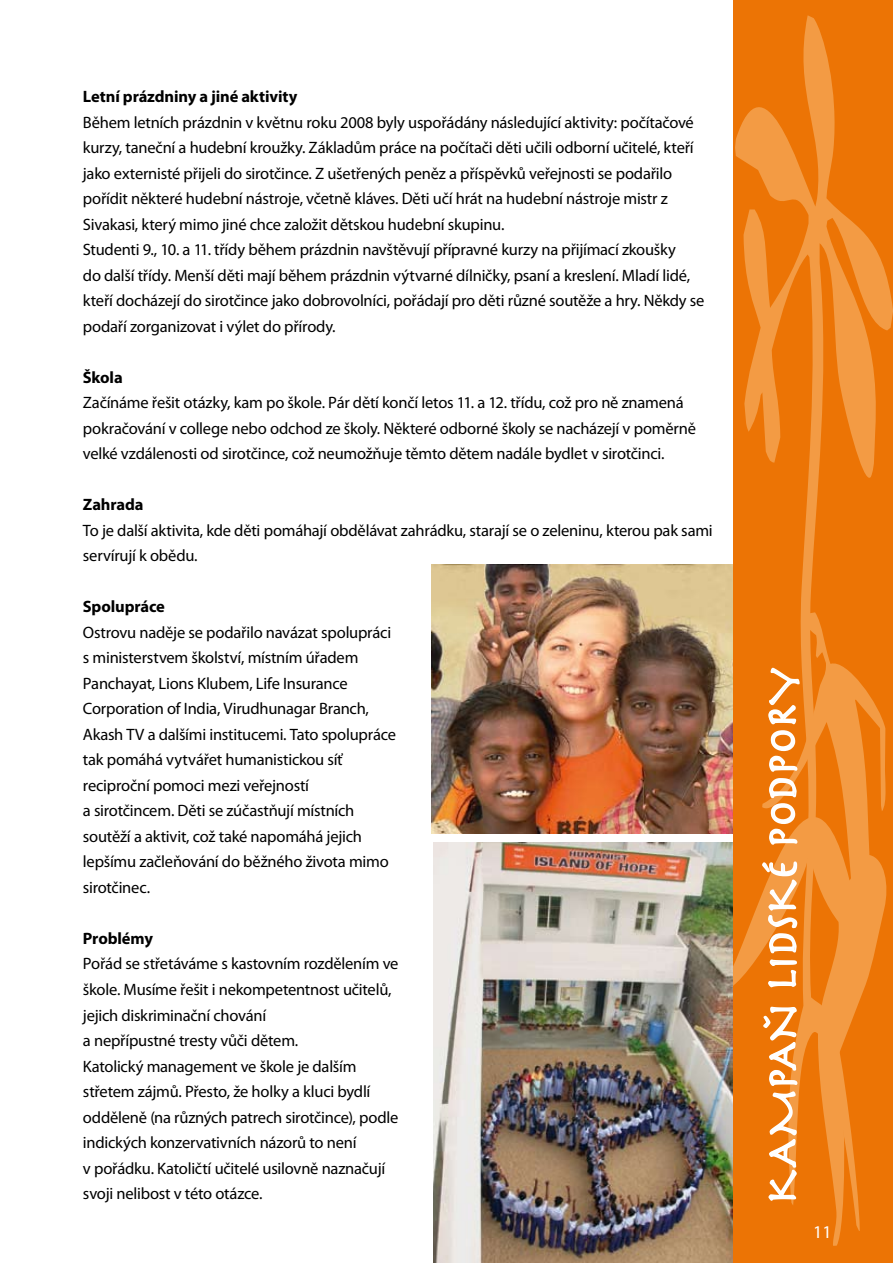
<style>
.page{position:relative;width:893px;height:1263px;background:#fff}
.page>*{position:absolute;margin:0;border:0;box-sizing:border-box;transform-origin:0 0}
.t1{font:42px "Herculanum";letter-spacing:-.015em;color:#fff}
.t2{font:18px "Myriad Pro";color:#fff}
.t3{font:16.5px/25.5px "Myriad Pro";letter-spacing:-.015em;color:#000}
.t4{font:700 16.5px "Myriad Pro";letter-spacing:-.01em;color:#000}
</style>
<div class="page">
<img style="left:433px;top:842px;width:300px;height:421px">
<img style="left:432px;top:564px;width:301px;height:269px">
<div style="left:733px;top:0;width:160px;height:1263px;background:#ec7405"></div>
<svg style="left:735px;top:15px;width:158px;height:597px"></svg>
<svg style="left:733px;top:612px;width:154px;height:634px"></svg>
<svg style="left:762px;top:1006px;width:36px;height:199px"></svg>
<svg style="left:761px;top:860px;width:38px;height:129px"></svg>
<svg style="left:767px;top:666px;width:34px;height:180px"></svg>
<p class="t4" style="left:83px;top:87px;width:216px">Letní prázdniny a jiné aktivity</p>
<p class="t3" style="left:83px;top:110px;width:623px">Během letních prázdnin v květnu roku 2008 byly uspořádány následující aktivity: počítačové kurzy, taneční a hudební kroužky. Základům práce na počítači děti učili odborní učitelé, kteří jako externisté přijeli do sirotčince. Z ušetřených peněz a příspěvků veřejnosti se podařilo pořídit některé hudební nástroje, včetně kláves. Děti učí hrát na hudební nástroje mistr z Sivakasi, který mimo jiné chce založit dětskou hudební skupinu.<br>Studenti 9., 10. a 11. třídy během prázdnin navštěvují přípravné kurzy na přijímací zkoušky<br>do další třídy. Menší děti mají během prázdnin výtvarné dílničky, psaní a kreslení. Mladí lidé, kteří docházejí do sirotčince jako dobrovolníci, pořádají pro děti různé soutěže a hry. Někdy se podaří zorganizovat i výlet do přírody.</p>
<p class="t4" style="left:83px;top:368px;width:41px">Škola</p>
<p class="t3" style="left:83px;top:390px;width:615px">Začínáme řešit otázky, kam po škole. Pár dětí končí letos 11. a 12. třídu, což pro ně znamená pokračování v college nebo odchod ze školy. Některé odborné školy se nacházejí v poměrně velké vzdálenosti od sirotčince, což neumožňuje těmto dětem nadále bydlet v sirotčinci.</p>
<p class="t4" style="left:83px;top:495px;width:62px">Zahrada</p>
<p class="t3" style="left:83px;top:518px;width:631px">To je další aktivita, kde děti pomáhají obdělávat zahrádku, starají se o zeleninu, kterou pak sami servírují k obědu.</p>
<p class="t4" style="left:83px;top:597px;width:84px">Spolupráce</p>
<p class="t3" style="left:83px;top:620px;width:315px">Ostrovu naděje se podařilo navázat spolupráci s ministerstvem školství, místním úřadem Panchayat, Lions Klubem, Life Insurance Corporation of India, Virudhunagar Branch, Akash TV a dalšími institucemi. Tato spolupráce tak pomáhá vytvářet humanistickou síť reciproční pomoci mezi veřejností<br>a sirotčincem. Děti se zúčastňují místních soutěží a aktivit, což také napomáhá jejich lepšímu začleňování do běžného života mimo sirotčinec.</p>
<p class="t4" style="left:83px;top:929px;width:72px">Problémy</p>
<p class="t3" style="left:83px;top:951px;width:317px">Pořád se střetáváme s kastovním rozdělením ve škole. Musíme řešit i nekompetentnost učitelů, jejich diskriminační chování<br>a nepřípustné tresty vůči dětem.<br>Katolický management ve škole je dalším střetem zájmů. Přesto, že holky a kluci bydlí odděleně (na různých patrech sirotčince), podle indických konzervativních názorů to není<br>v pořádku. Katoličtí učitelé usilovně naznačují svoji nelibost v této otázce.</p>
<h1 class="t1" style="left:756px;top:1204px;width:537px;rotate:-90deg">KAMPAŇ LIDSKÉ PODPORY</h1>
<p class="t2" style="left:813px;top:1222px;width:20px">11</p>
</div>
